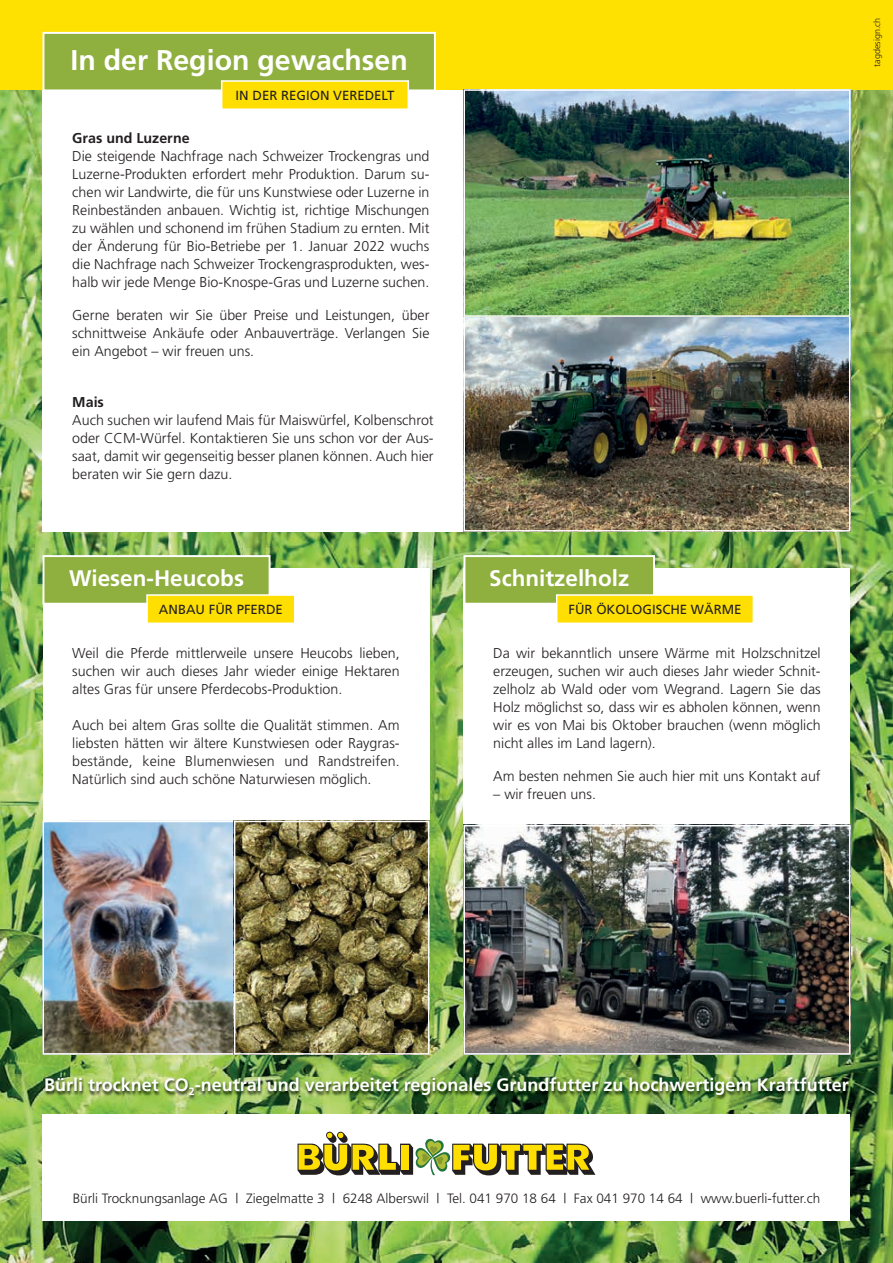
<style>
.page{position:relative;width:893px;height:1263px;background:#fff}
.page>*{position:absolute;margin:0;border:0;box-sizing:border-box;transform-origin:0 0}
.t1{font:800 30px "Rotis Sans Serif";color:#231f20}
.t2{font:700 28.5px "Frutiger";color:#fff}
.t3{font:700 22.5px "Frutiger";color:#fff}
.t4{font:700 18px "Frutiger";color:#fff}
.t5{font:300 14.25px/18px "Frutiger";color:#231f20;text-align:justify}
.t6{font:700 14.25px "Frutiger";color:#231f20}
.t7{font:300 13.5px "Frutiger";color:#231f20}
.t8{font:13.2px "Frutiger";color:#231f20}
.t9{font:300 9px "Frutiger";color:#231f20}
</style>
<div class="page">
<img style="left:0;top:89px;width:893px;height:1174px">
<div style="left:463px;top:568px;width:387px;height:486px;background:#fff"></div>
<div style="left:43px;top:1114px;width:807px;height:106px;background:#fff"></div>
<svg style="left:298px;top:1132px;width:297px;height:43px"></svg>
<div style="left:43px;top:0;width:807px;height:531px;background:#fff"></div>
<div style="left:0;top:0;width:893px;height:89px;background:#ffe101"></div>
<div style="left:43px;top:568px;width:386px;height:486px;background:#fff"></div>
<div style="left:464px;top:556px;width:190px;height:48px;background:#8faf3e"></div>
<div style="left:463px;top:555px;width:192px;height:50px;border:2px solid #fff"></div>
<div style="left:557px;top:595px;width:196px;height:28px;background:#ffdf01"></div>
<div style="left:556px;top:594px;width:198px;height:30px;border:2px solid #fff"></div>
<img style="left:466px;top:318px;width:381px;height:210px">
<div style="left:463px;top:315px;width:387px;height:216px;border:2px solid #fff"></div>
<img style="left:466px;top:92px;width:381px;height:222px">
<div style="left:463px;top:89px;width:387px;height:228px;border:2px solid #fff"></div>
<img style="left:466px;top:828px;width:381px;height:223px">
<div style="left:463px;top:825px;width:387px;height:229px;border:2px solid #fff"></div>
<img style="left:46px;top:824px;width:187px;height:227px">
<div style="left:43px;top:821px;width:193px;height:233px;border:2px solid #fff"></div>
<img style="left:237px;top:824px;width:189px;height:227px">
<div style="left:234px;top:821px;width:195px;height:233px;border:2px solid #fff"></div>
<img style="left:44px;top:1077px;width:808px;height:23px">
<div style="left:43px;top:556px;width:227px;height:48px;background:#8faf3e"></div>
<div style="left:43px;top:555px;width:228px;height:50px;border:2px solid #fff"></div>
<div style="left:147px;top:595px;width:148px;height:28px;background:#ffdf01"></div>
<div style="left:146px;top:594px;width:150px;height:30px;border:2px solid #fff"></div>
<div style="left:43px;top:33px;width:392px;height:57px;background:#8faf3e"></div>
<div style="left:43px;top:32px;width:393px;height:59px;border:2px solid #fff"></div>
<div style="left:222px;top:81px;width:186px;height:28px;background:#ffdf01"></div>
<div style="left:221px;top:80px;width:188px;height:30px;border:2px solid #fff"></div>
<h2 class="t2" style="left:71px;top:43px;width:339px">In der Region gewachsen</h2>
<p class="t8" style="left:236px;top:87px;width:160px">IN DER REGION VEREDELT</p>
<p class="t6" style="left:72px;top:130px;width:119px">Gras und Luzerne</p>
<p class="t5" style="left:72px;top:147px;width:359px">Die steigende Nachfrage nach Schweizer Trockengras und Luzerne-Produkten erfordert mehr Produktion. Darum su&shy;chen wir Landwirte, die für uns Kunstwiese oder Luzerne in Reinbeständen anbauen. Wichtig ist, richtige Mischungen zu wählen und schonend im frühen Stadium zu ernten. Mit der Änderung für Bio-Betriebe per 1. Januar 2022 wuchs die Nachfrage nach Schweizer Trockengrasprodukten, wes&shy;halb wir jede Menge Bio-Knospe-Gras und Luzerne suchen.</p>
<p class="t5" style="left:72px;top:306px;width:359px">Gerne beraten wir Sie über Preise und Leistungen, über schnittweise Ankäufe oder Anbauverträge. Verlangen Sie ein Angebot – wir freuen uns.</p>
<h1 class="t1" style="left:72px;top:334px;width:219px">Futterankauf und</h1>
<p class="t6" style="left:72px;top:394px;width:33px">Mais</p>
<p class="t5" style="left:72px;top:411px;width:363px">Auch suchen wir laufend Mais für Maiswürfel, Kolbenschrot oder CCM-Würfel. Kontaktieren Sie uns schon vor der Aus&shy;saat, damit wir gegenseitig besser planen können. Auch hier beraten wir Sie gern dazu.</p>
<h3 class="t3" style="left:59px;top:564px;width:176px">Wiesen-Heucobs</h3>
<h3 class="t3" style="left:69px;top:565px;width:176px">Wiesen-Heucobs</h3>
<p class="t8" style="left:159px;top:601px;width:125px">ANBAU FÜR PFERDE</p>
<p class="t5" style="left:72px;top:644px;width:329px">Weil die Pferde mittlerweile unsere Heucobs lieben, suchen wir auch dieses Jahr wieder einige Hektaren altes Gras für unsere Pferdecobs-Produktion.</p>
<p class="t5" style="left:72px;top:716px;width:329px">Auch bei altem Gras sollte die Qualität stimmen. Am liebsten hätten wir ältere Kunstwiesen oder Raygras&shy;bestände, keine Blumenwiesen und Randstreifen.<br>Natürlich sind auch schöne Naturwiesen möglich.</p>
<p class="t9" style="left:872px;top:67px;width:51px;rotate:-90deg">tagdesign.ch</p>
<h3 class="t3" style="left:489px;top:565px;width:142px">Schnitzelholz</h3>
<p class="t8" style="left:568px;top:601px;width:175px">FÜR ÖKOLOGISCHE WÄRME</p>
<p class="t5" style="left:493px;top:644px;width:329px">Da wir bekanntlich unsere Wärme mit Holzschnitzel erzeugen, suchen wir auch dieses Jahr wieder Schnit&shy;zelholz ab Wald oder vom Wegrand. Lagern Sie das Holz möglichst so, dass wir es abholen können, wenn wir es von Mai bis Oktober brauchen (wenn möglich nicht alles im Land lagern).</p>
<p class="t5" style="left:493px;top:767px;width:329px">Am besten nehmen Sie auch hier mit uns Kontakt auf</p>
<p class="t5" style="left:493px;top:785px;width:104px">– wir freuen uns.</p>
<p class="t4" style="left:44px;top:1074px;width:806px">Bürli trocknet CO<sub>2</sub>-neutral und verarbeitet regionales Grundfutter zu hochwertigem Kraftfutter</p>
<p class="t7" style="left:73px;top:1190px;width:749px">Bürli Trocknungsanlage AG | Ziegelmatte 3 | 6248 Alberswil | Tel. 041 970 18 64 | Fax 041 970 14 64 | www.buerli-futter.ch</p>
</div>
